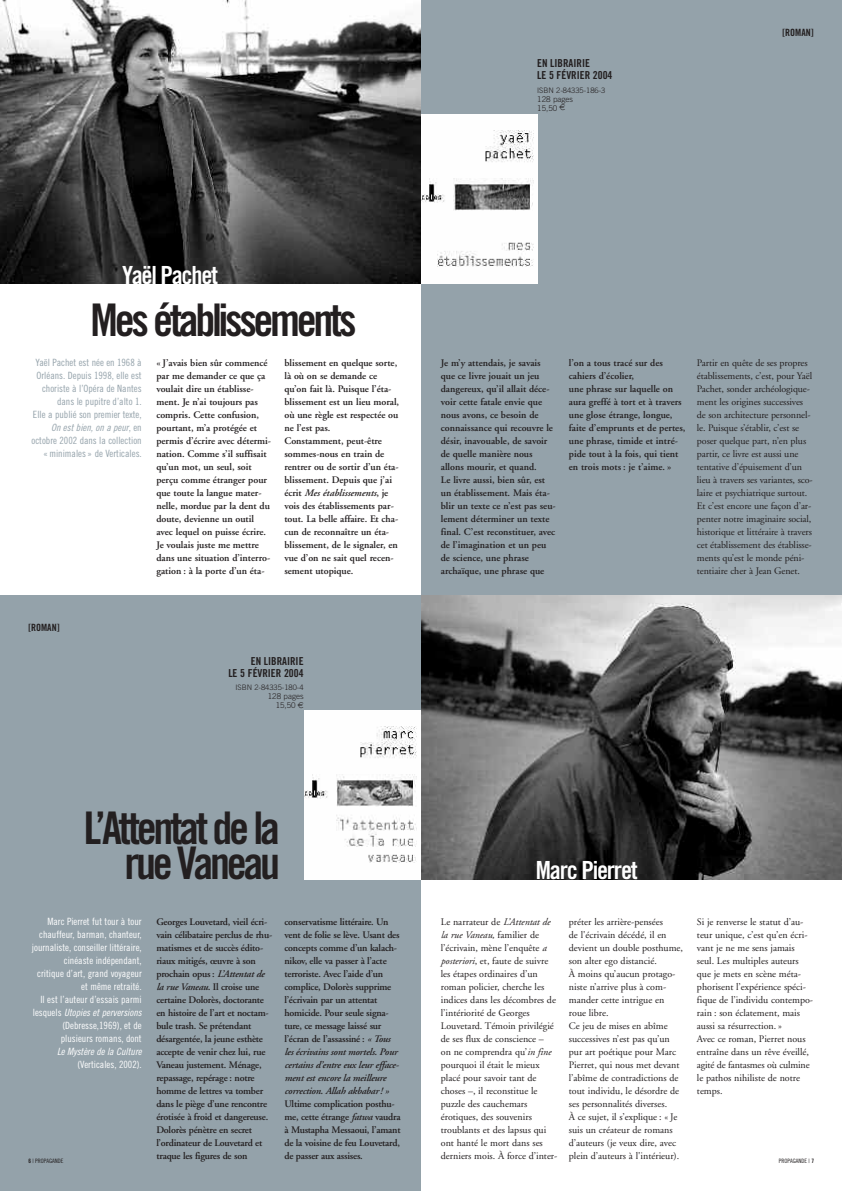
<style>
.page{position:relative;width:842px;height:1191px;background:#fff}
.page>*{position:absolute;margin:0;border:0;box-sizing:border-box;transform-origin:0 0}
.t1{font:45px/35px "Trade Gothic Bold Cond Twenty";letter-spacing:-.075em;color:#231f20;text-align:right}
.t2{font:25px "Trade Gothic Bold Cond Twenty";letter-spacing:-.05em;color:#fff}
.t3{font:11px/12px "Trade Gothic Bold Cond Twenty";color:#231f20}
.t4{font:10px/13px "A Garm Rom Fin";color:#231f20}
.t5{font:10px/13px "A Garm Semi Fin";color:#231f20}
.t6{font:10px/13px "A Garm Semi Fin";letter-spacing:-.02em;color:#231f20}
.t7{font:10px/13px "Trade Gothic Cond Eighteen";color:#fff;text-align:right}
.t8{font:10px/13px "Trade Gothic Cond Eighteen";color:#94a2aa;text-align:right}
.t9{font:10px/13px "A Garm Sital Fin";letter-spacing:-.02em;color:#231f20}
.t10{font:10px "Trade Gothic Cond Eighteen Obl";color:#fff}
.t11{font:10px "A Garm Sital Fin";color:#231f20}
.t12{font:10px "A Garm Ital Fin";color:#231f20}
.t13{font:10px "Trade Gothic Cond Eighteen Obl";color:#94a2aa}
.t14{font:10px "Trade Gothic Bold Cond Twenty";color:#231f20}
.t15{font:300 8px/9px "Trade Gothic";color:#231f20}
.t16{font:300 7.5px "Trade Gothic";color:#231f20}
.t17{font:6px "Trade Gothic Cond Eighteen";color:#231f20}
.s1{font-family:"Trade Gothic Cond Eighteen"}
.s2{font-family:"A Garm Semi Fin"}
.s3{font-family:"Trade Gothic Bold Cond Twenty"}
.s4{font-family:"A Garm Sital Fin"}
.s5{font-family:"A Garm Ital Fin"}
.s6{font-family:"A Garm Rom Fin"}
</style>
<div class="page">
<div style="left:0;top:595px;width:421px;height:596px;background:#94a2aa"></div>
<div style="left:421px;top:0;width:421px;height:595px;background:#94a2aa"></div>
<img style="left:0;top:0;width:421px;height:283px">
<img style="left:421px;top:595px;width:421px;height:284px">
<img style="left:421px;top:115px;width:116px;height:168px">
<img style="left:305px;top:710px;width:116px;height:169px">
<p class="t3" style="left:537px;top:58px;width:77px">EN LIBRAIRIE<br>LE 5 FÉVRIER 2004</p>
<p class="t16" style="left:537px;top:87px;width:70px">ISBN 2-84335-186-3</p>
<p class="t15" style="left:537px;top:95px;width:37px">128 pages<br>15,50 <sup>E</sup></p>
<p class="t14" style="left:782px;top:28px;width:33px">[ROMAN]</p>
<h2 class="t2" style="left:122px;top:265px;width:97px">Yaël Pachet</h2>
<h1 class="t1" style="left:91px;top:306px;width:267px">Mes établissements</h1>
<p class="t8" style="left:33px;top:357px;width:110px">Yaël Pachet est née en 1968 à<br>Orléans. Depuis 1998, elle est choriste à l’Opéra de Nantes dans le pupitre d’alto 1.<br>Elle a publié son premier texte,</p>
<p class="t13" style="left:51px;top:424px;width:92px">On est bien, on a peur<span class="s1">, en</span></p>
<p class="t8" style="left:31px;top:435px;width:112px">octobre 2002 dans la collection « minimales » de Verticales.</p>
<p class="t5" style="left:156px;top:356px;width:116px">«J’avais bien sûr commencé par me demander ce que ça voulait dire un établisse&shy;ment. Je n’ai toujours pas compris. Cette confusion, pourtant, m’a protégée et permis d’écrire avec détermi&shy;nation. Comme s’il suffisait qu’un mot, un seul, soit perçu comme étranger pour que toute la langue mater&shy;nelle, mordue par la dent du doute, devienne un outil avec lequel on puisse écrire.<br>Je voulais juste me mettre dans une situation d’interro&shy;gation: à la porte d’un éta-</p>
<p class="t5" style="left:284px;top:356px;width:116px">blissement en quelque sorte, là où on se demande ce qu’on fait là. Puisque l’éta&shy;blissement est un lieu moral, où une règle est respectée ou ne l’est pas.<br>Constamment, peut-être sommes-nous en train de rentrer ou de sortir d’un éta&shy;blissement. Depuis que j’ai</p>
<p class="t11" style="left:284px;top:487px;width:105px"><span class="s2">écrit</span> Mes établissements<span class="s2">, je</span></p>
<p class="t5" style="left:284px;top:499px;width:115px">vois des établissements par&shy;tout. La belle affaire. Et cha&shy;cun de reconnaître un éta&shy;blissement, de le signaler, en vue d’on ne sait quel recen&shy;sement utopique.</p>
<p class="t14" style="left:28px;top:624px;width:33px">[ROMAN]</p>
<p class="t3" style="left:228px;top:656px;width:77px;text-align:right">EN LIBRAIRIE<br>LE 5 FÉVRIER 2004</p>
<p class="t16" style="left:235px;top:685px;width:70px">ISBN 2-84335-180-4</p>
<p class="t15" style="left:268px;top:692px;width:37px;text-align:right">128 pages<br>15,50 <sup>E</sup></p>
<p class="t5" style="left:441px;top:356px;width:116px">Je m’y attendais, je savais que ce livre jouait un jeu dangereux, qu’il allait déce&shy;voir cette fatale envie que nous avons, ce besoin de connaissance qui recouvre le désir, inavouable, de savoir de quelle manière nous allons mourir, et quand.<br>Le livre aussi, bien sûr, est un établissement. Mais éta&shy;blir un texte ce n’est pas seu&shy;lement déterminer un texte final. C’est reconstituer, avec de l’imagination et un peu de science, une phrase archaïque, une phrase que</p>
<p class="t5" style="left:569px;top:356px;width:118px">l’on a tous tracé sur des cahiers d’écolier,<br>une phrase sur laquelle on aura greffé à tort et à travers une glose étrange, longue, faite d’emprunts et de pertes, une phrase, timide et intré&shy;pide tout à la fois, qui tient en trois mots: je t’aime.»</p>
<p class="t4" style="left:697px;top:356px;width:117px">Partir en quête de ses propres établissements, c’est, pour Yaël<br>Pachet, sonder archéologique&shy;ment les origines successives de son architecture personnel&shy;le. Puisque s’établir, c’est se poser quelque part, n’en plus partir, ce livre est aussi une tentative d’épuisement d’un lieu à travers ses variantes, sco&shy;laire et psychiatrique surtout.<br>Et c’est encore une façon d’ar&shy;penter notre imaginaire social, historique et littéraire à travers cet établissement des établisse&shy;ments qu’est le monde péni&shy;tentiaire cher à Jean Genet.</p>
<h1 class="t1" style="left:84px;top:814px;width:198px">L’Attentat de la rue Vaneau</h1>
<p class="t7" style="left:32px;top:915px;width:111px">Marc Pierret fut tour à tour chauffeur, barman, chanteur, journaliste, conseiller littéraire, cinéaste indépendant,<br>critique d’art, grand voyageur et même retraité.<br>Il est l’auteur d’essais parmi</p>
<p class="t10" style="left:33px;top:1008px;width:110px"><span class="s1">lesquels</span> Utopies et perversions</p>
<p class="t7" style="left:61px;top:1019px;width:82px;text-align:left">(Debresse,1969), et de plusieurs romans, dont</p>
<p class="t10" style="left:57px;top:1047px;width:86px">Le Mystère de la Culture</p>
<p class="t7" style="left:77px;top:1058px;width:66px">(Verticales, 2002).</p>
<p class="t17" style="left:28px;top:1158px;width:37px"><span class="s3">6</span> | PROPAGANDE</p>
<p class="t6" style="left:156px;top:914px;width:117px">Georges Louvetard, vieil écri&shy;vain célibataire perclus de rhu&shy;matismes et de succès édito&shy;riaux mitigés, œuvre à son prochain opus: <span class="s4">L’Attentat de</span></p>
<p class="t9" style="left:156px;top:979px;width:104px">la rue Vaneau. <span class="s2">Il croise une</span></p>
<p class="t6" style="left:156px;top:992px;width:114px">certaine Dolorès, doctorante en histoire de l’art et noctam&shy;bule trash. Se prétendant désargentée, la jeune esthète accepte de venir chez lui, rue<br>Vaneau justement. Ménage, repassage, repérage: notre homme de lettres va tomber dans le piège d’une rencontre érotisée à froid et dangereuse.<br>Dolorès pénètre en secret l’ordinateur de Louvetard et traque les figures de son</p>
<p class="t6" style="left:284px;top:914px;width:117px">conservatisme littéraire. Un vent de folie se lève. Usant des concepts comme d’un kalach&shy;nikov, elle va passer à l’acte terroriste. Avec l’aide d’un complice, Dolorès supprime l’écrivain par un attentat homicide. Pour seule signa&shy;ture, ce message laissé sur l’écran de l’assassiné: <span class="s4">«Tous</span></p>
<p class="t9" style="left:284px;top:1044px;width:116px">les écrivains sont mortels. Pour certains d’entre eux leur efface&shy;ment est encore la meilleure correction. Allah akbabar!»</p>
<p class="t6" style="left:284px;top:1096px;width:118px">Ultime complication posthu&shy;me, cette étrange <span class="s4">fatwa</span> vaudra à Mustapha Messaoui, l’amant de la voisine de feu Louvetard, de passer aux assises.</p>
<h2 class="t2" style="left:536px;top:861px;width:103px">Marc Pierret</h2>
<p class="t4" style="left:441px;top:914px;width:111px">Le narrateur de <span class="s5">L’Attentat de</span></p>
<p class="t12" style="left:441px;top:928px;width:100px">la rue Vaneau, <span class="s6">familier de</span></p>
<p class="t4" style="left:441px;top:940px;width:118px">l’écrivain, mène l’enquête <span class="s5">a posteriori</span>, et, faute de suivre les étapes ordinaires d’un roman policier, cherche les indices dans les décombres de l’intériorité de Georges<br>Louvetard. Témoin privilégié de ses flux de conscience –<br>on ne comprendra qu’<span class="s5">in fine </span>pourquoi il était le mieux placé pour savoir tant de choses –, il reconstitue le puzzle des cauchemars érotiques, des souvenirs troublants et des lapsus qui ont hanté le mort dans ses derniers mois. À force d’inter-</p>
<p class="t4" style="left:569px;top:914px;width:116px">préter les arrière-pensées<br>de l'écrivain décédé, il en devient un double posthume, son alter ego distancié.<br>À moins qu’aucun protago&shy;niste n’arrive plus à com&shy;mander cette intrigue en roue libre.<br>Ce jeu de mises en abîme successives n’est pas qu’un pur art poétique pour Marc<br>Pierret, qui nous met devant l’abîme de contradictions de tout individu, le désordre de ses personnalités diverses.<br>À ce sujet, il s’explique: «Je suis un créateur de romans d’auteurs (je veux dire, avec plein d’auteurs à l'intérieur).</p>
<p class="t4" style="left:697px;top:914px;width:118px">Si je renverse le statut d’au&shy;teur unique, c’est qu’en écri&shy;vant je ne me sens jamais seul. Les multiples auteurs que je mets en scène méta&shy;phorisent l’expérience spéci&shy;fique de l’individu contempo&shy;rain: son éclatement, mais aussi sa résurrection.»<br>Avec ce roman, Pierret nous entraîne dans un rêve éveillé, agité de fantasmes où culmine le pathos nihiliste de notre temps.</p>
<p class="t17" style="left:779px;top:1158px;width:37px">PROPAGANDE | <span class="s3">7</span></p>
</div>
